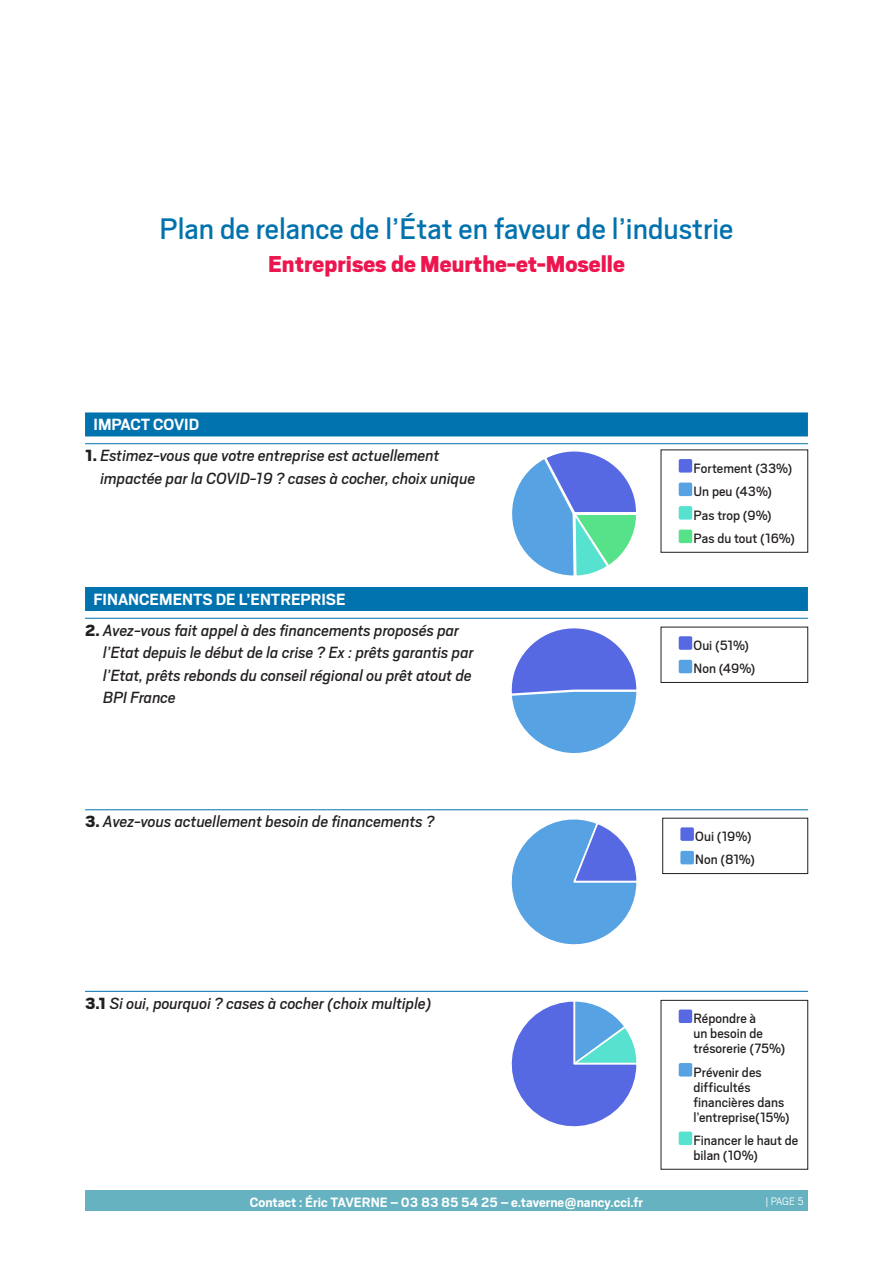
<style>
.page{position:relative;width:893px;height:1263px;background:#fff}
.page>*{position:absolute;margin:0;border:0;box-sizing:border-box;transform-origin:0 0}
.t1{font:33px "Scout";color:#0072ae}
.t2{font:900 25.5px "Scout";color:#ed154e}
.t3{font:italic 18px/22.5px "Scout";color:#231f20}
.sous_titre{font:700 18px "Scout";color:#fff}
.Légende{font:15px/15px "Scout";color:#231f20}
.t4{font:700 15px "Scout";color:#fff}
.t5{font:300 12px "Scout";color:#fff}
.s1{font-weight:900;font-style:normal}
</style>
<div class="page">
<div style="left:85px;top:1191px;width:723px;height:20px;background:#66b2c0"></div>
<div style="left:85px;top:412px;width:723px;height:24px;background:#0072ae"></div>
<hr style="left:85px;top:443px;width:723px;height:1px;background:#0072ae">
<div style="left:85px;top:587px;width:723px;height:24px;background:#0072ae"></div>
<hr style="left:85px;top:618px;width:723px;height:1px;background:#0072ae">
<hr style="left:85px;top:809px;width:723px;height:1px;background:#0072ae">
<hr style="left:85px;top:991px;width:723px;height:1px;background:#0072ae">
<svg style="left:661px;top:449px;width:147px;height:104px"></svg>
<svg style="left:661px;top:627px;width:147px;height:56px"></svg>
<svg style="left:662px;top:818px;width:146px;height:56px"></svg>
<svg style="left:506px;top:412px;width:133px;height:341px"></svg>
<svg style="left:504px;top:809px;width:135px;height:318px"></svg>
<svg style="left:661px;top:1000px;width:147px;height:169px"></svg>
<p class="t1" style="left:160px;top:207px;width:575px">Plan de relance de l’État en faveur de l’industrie</p>
<p class="t2" style="left:268px;top:248px;width:358px">Entreprises de Meurthe-et-Moselle</p>
<p class="sous_titre" style="left:94px;top:415px;width:107px">IMPACT COVID</p>
<p class="t3" style="left:100px;top:443px;width:376px;text-indent:-15px"><span class="s1">1.</span> Estimez-vous que votre entreprise est actuellement impactée par la COVID-19 ? cases à cocher, choix unique</p>
<p class="sous_titre" style="left:94px;top:589px;width:254px">FINANCEMENTS DE L’ENTREPRISE</p>
<p class="t3" style="left:103px;top:618px;width:372px;text-indent:-18px"><span class="s1">2.</span> Avez-vous fait appel à des financements proposés par l’Etat depuis le début de la crise ? Ex : prêts garantis par l’Etat, prêts rebonds du conseil régional ou prêt atout de BPI France</p>
<p class="t3" style="left:85px;top:809px;width:351px"><span class="s1">3.</span> Avez-vous actuellement besoin de financements ?</p>
<p class="t3" style="left:85px;top:991px;width:348px"><span class="s1">3.1</span> Si oui, pourquoi ? cases à cocher (choix multiple)</p>
<p class="Légende" style="left:694px;top:460px;width:100px">Fortement (33%)</p>
<p class="Légende" style="left:694px;top:483px;width:80px">Un peu (43%)</p>
<p class="Légende" style="left:694px;top:507px;width:80px">Pas trop (9%)</p>
<p class="Légende" style="left:694px;top:530px;width:103px">Pas du tout (16%)</p>
<p class="Légende" style="left:694px;top:637px;width:57px">Oui (51%)</p>
<p class="Légende" style="left:694px;top:660px;width:63px">Non (49%)</p>
<p class="Légende" style="left:695px;top:828px;width:58px">Oui (19%)</p>
<p class="Légende" style="left:695px;top:851px;width:61px">Non (81%)</p>
<p class="Légende" style="left:694px;top:1010px;width:93px">Répondre à<br>un besoin de trésorerie (75%)</p>
<p class="Légende" style="left:694px;top:1064px;width:97px">Prévenir des difficultés financières dans l’entreprise(15%)</p>
<p class="Légende" style="left:694px;top:1132px;width:106px">Financer le haut de bilan (10%)</p>
<p class="t4" style="left:250px;top:1194px;width:395px">Contact : Éric TAVERNE – 03 83 85 54 25 – e.taverne@nancy.cci.fr</p>
<p class="t5" style="left:765px;top:1193px;width:40px">| PAGE 5</p>
</div>
